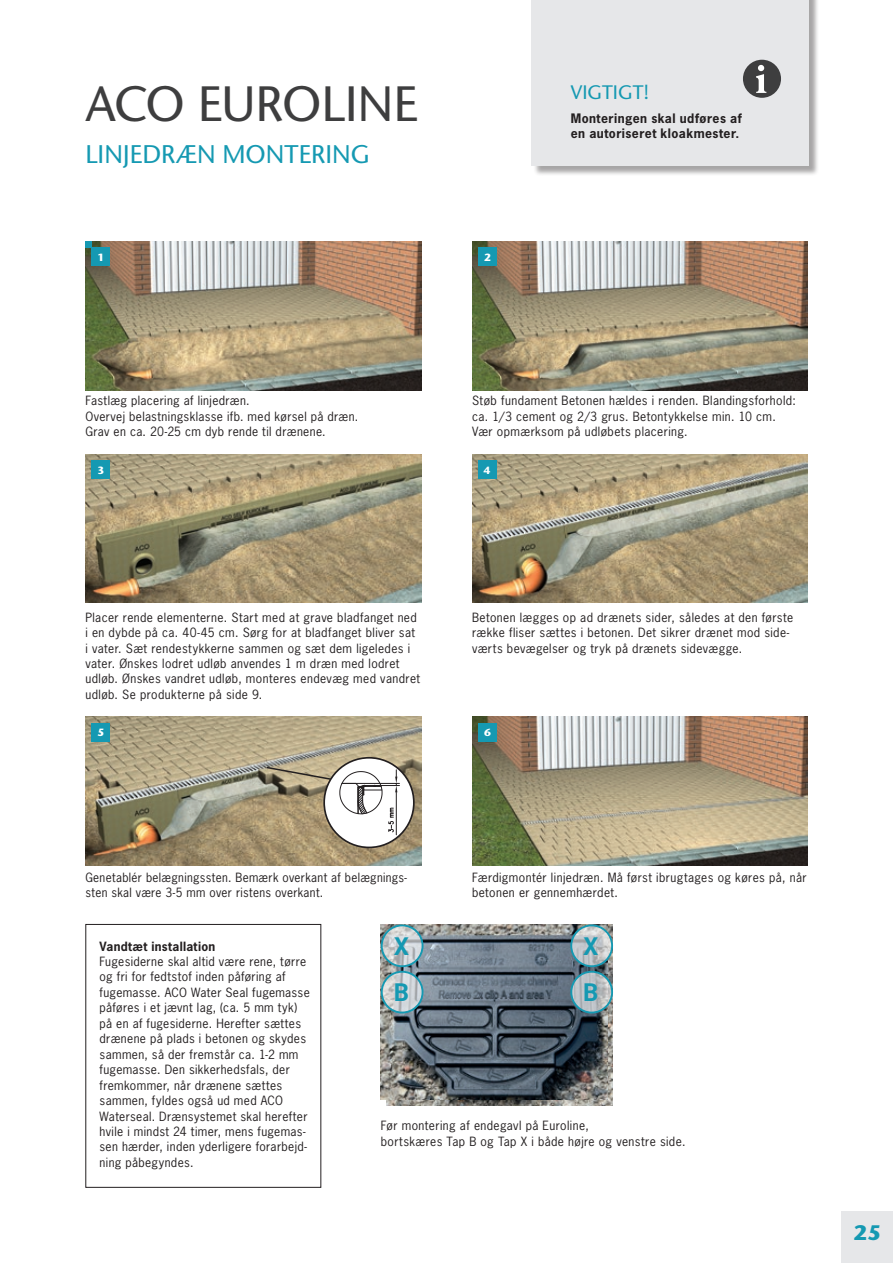
<style>
.page{position:relative;width:893px;height:1263px;background:#fff}
.page>*{position:absolute;margin:0;border:0;box-sizing:border-box;transform-origin:0 0}
.t1{font:500 49.5px "Stone Sans ITC Std";letter-spacing:-.005em;color:#3e3e3f}
.t2{font:500 25.5px "Stone Sans ITC Std";color:#1599b2}
.t3{font:700 22.8px/46.3px "News Gothic Std";color:#1599b2}
.t4{font:700 21px "Stone Sans ITC Std";color:#1599b2}
.t5{font:500 19.5px "Stone Sans ITC Std";letter-spacing:.005em;color:#1599b2}
.t6{font:700 12.3px/15px "News Gothic Std";letter-spacing:.035em;color:#231f20}
.t7{font:12px/15.5px "News Gothic Std";letter-spacing:.03em;color:#231f20}
.t8{font:700 12px "News Gothic Std";letter-spacing:.025em;color:#231f20}
.t9{font:700 10.5px "Stone Sans ITC Std";color:#fff}
</style>
<div class="page">
<div style="left:533px;top:0;width:286px;height:176px;background:#231f20;opacity:.4"></div>
<div style="left:531px;top:0;width:278px;height:166px;background:#e6e7e9"></div>
<div style="left:85px;top:924px;width:236px;height:264px;border:1px solid #231f20"></div>
<img style="left:85px;top:241px;width:336px;height:149px">
<img style="left:472px;top:241px;width:336px;height:149px">
<img style="left:85px;top:454px;width:336px;height:149px">
<img style="left:472px;top:454px;width:336px;height:149px">
<img style="left:86px;top:717px;width:335px;height:148px">
<img style="left:472px;top:717px;width:336px;height:148px">
<div style="left:842px;top:1212px;width:51px;height:51px;background:#e6e7e9"></div>
<div style="left:743px;top:60px;width:38px;height:38px;background:#3e3e3f;border-radius:50%"></div>
<svg style="left:756px;top:65px;width:10px;height:28px"></svg>
<div style="left:92px;top:248px;width:18px;height:18px;background:#1599b2"></div>
<div style="left:85px;top:241px;width:7px;height:7px;background:#1599b2"></div>
<div style="left:478px;top:248px;width:19px;height:18px;background:#1599b2"></div>
<div style="left:92px;top:461px;width:18px;height:18px;background:#1599b2"></div>
<div style="left:478px;top:461px;width:18px;height:18px;background:#1599b2"></div>
<div style="left:92px;top:723px;width:18px;height:18px;background:#1599b2"></div>
<div style="left:478px;top:723px;width:19px;height:18px;background:#1599b2"></div>
<img style="left:386px;top:924px;width:227px;height:181px">
<img style="left:381px;top:924px;width:226px;height:176px">
<svg style="left:382px;top:925px;width:41px;height:41px"></svg>
<div style="left:381px;top:924px;width:42px;height:43px;border:2px solid #1599b2;border-radius:50%"></div>
<svg style="left:382px;top:972px;width:41px;height:40px"></svg>
<div style="left:381px;top:971px;width:42px;height:42px;border:2px solid #1599b2;border-radius:50%"></div>
<svg style="left:571px;top:925px;width:41px;height:41px"></svg>
<div style="left:570px;top:924px;width:43px;height:43px;border:2px solid #1599b2;border-radius:50%"></div>
<svg style="left:571px;top:972px;width:41px;height:40px"></svg>
<div style="left:570px;top:971px;width:43px;height:42px;border:2px solid #1599b2;border-radius:50%"></div>
<div style="left:324px;top:758px;width:90px;height:89px;background:#fff;border-radius:50%"></div>
<div style="left:323px;top:757px;width:92px;height:91px;border:2px solid #231f20;border-radius:50%"></div>
<svg style="left:265px;top:766px;width:136px;height:75px"></svg>
<h1 class="t1" style="left:85px;top:74px;width:334px">ACO EUROLINE</h1>
<h2 class="t2" style="left:85px;top:139px;width:286px">LINJEDRÆN MONTERING</h2>
<p class="t9" style="left:97px;top:250px;width:9px">1</p>
<p class="t9" style="left:484px;top:250px;width:9px">2</p>
<h3 class="t5" style="left:571px;top:81px;width:80px">VIGTIGT!</h3>
<p class="t6" style="left:571px;top:110px;width:173px">Monteringen skal udføres af en autoriseret kloakmester.</p>
<p class="t7" style="left:85px;top:393px;width:274px">Fastlæg placering af linjedræn.<br>Overvej belastningsklasse ifb. med kørsel på dræn.<br>Grav en ca. 20-25 cm dyb rende til drænene.</p>
<p class="t7" style="left:472px;top:393px;width:325px">Støb fundament Betonen hældes i renden. Blandingsforhold: ca. 1/3 cement og 2/3 grus. Betontykkelse min. 10 cm.<br>Vær opmærksom på udløbets placering.</p>
<p class="t9" style="left:97px;top:463px;width:9px">3</p>
<p class="t9" style="left:484px;top:463px;width:9px">4</p>
<p class="t7" style="left:85px;top:609px;width:336px">Placer rende elementerne. Start med at grave bladfanget ned i en dybde på ca. 40-45 cm. Sørg for at bladfanget bliver sat i vater. Sæt rendestykkerne sammen og sæt dem ligeledes i vater. Ønskes lodret udløb anvendes 1 m dræn med lodret udløb. Ønskes vandret udløb, monteres endevæg med vandret udløb. Se produkterne på side 9.</p>
<p class="t7" style="left:472px;top:609px;width:323px">Betonen lægges op ad drænets sider, således at den første række fliser sættes i betonen. Det sikrer drænet mod side&shy;værts bevægelser og tryk på drænets sidevægge.</p>
<p class="t9" style="left:97px;top:726px;width:9px">5</p>
<p class="t9" style="left:484px;top:726px;width:9px">6</p>
<p class="t7" style="left:85px;top:869px;width:323px">Genetablér belægningssten. Bemærk overkant af belægnings&shy;sten skal være 3-5 mm over ristens overkant.</p>
<p class="t7" style="left:472px;top:869px;width:336px">Færdigmontér linjedræn. Må først ibrugtages og køres på, når betonen er gennemhærdet.</p>
<p class="t8" style="left:100px;top:938px;width:117px">Vandtæt installation</p>
<p class="t7" style="left:100px;top:954px;width:212px">Fugesiderne skal altid være rene, tørre og fri for fedtstof inden påføring af fugemasse. ACO Water Seal fugemasse påføres i et jævnt lag, (ca. 5 mm tyk) på en af fugesiderne. Herefter sættes drænene på plads i betonen og skydes sammen, så der fremstår ca. 1-2 mm fugemasse. Den sikkerhedsfals, der fremkommer, når drænene sættes sammen, fyldes også ud med ACO Waterseal. Drænsystemet skal herefter hvile i mindst 24 timer, mens fugemas&shy;sen hærder, inden yderligere forarbejd&shy;ning påbegyndes.</p>
<h3 class="t3" style="left:394px;top:922px;width:16px">X<br>B</h3>
<h3 class="t3" style="left:584px;top:922px;width:16px">X<br>B</h3>
<p class="t7" style="left:381px;top:1118px;width:306px">Før montering af endegavl på Euroline,<br>bortskæres Tap B og Tap X i både højre og venstre side.</p>
<h3 class="t4" style="left:853px;top:1219px;width:30px">25</h3>
</div>
